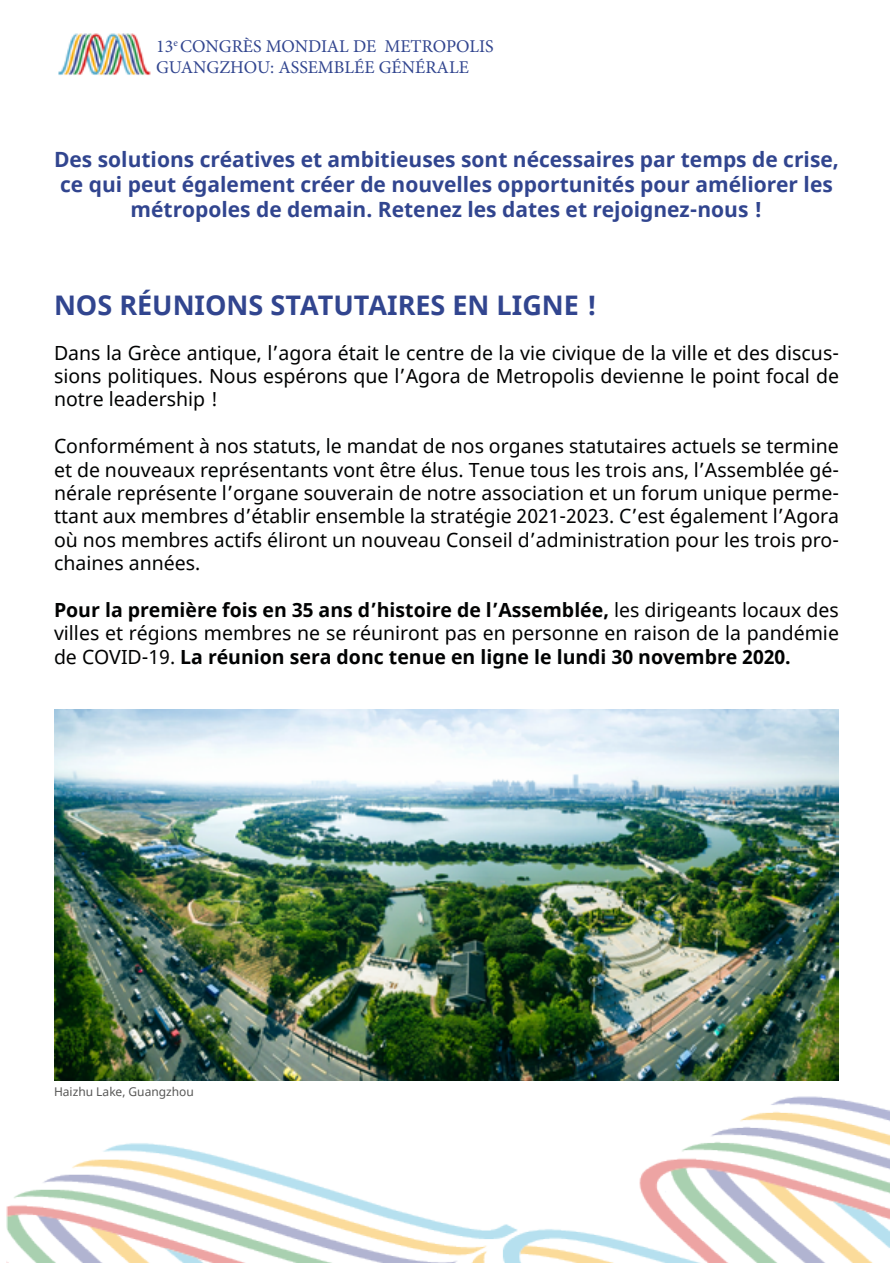
<style>
.page{position:relative;width:893px;height:1263px;background:#fff}
.page>*{position:absolute;margin:0;border:0;box-sizing:border-box;transform-origin:0 0}
.t1{font:700 27px "Noto Sans";color:#31458f}
.t2{font:700 21px/25.2px "Noto Sans";color:#31458f;text-align:center}
.t3{font:19.5px/23.4px "Noto Sans";color:#010202;text-align:justify}
.t4{font:18px/21.6px "Minion Pro";color:#31458f}
.t5{font:12px "Noto Sans";color:#575756}
.s1{font-weight:700}
</style>
<div class="page">
<img style="left:58px;top:33px;width:92px;height:42px">
<img style="left:6px;top:1080px;width:884px;height:183px">
<img style="left:54px;top:709px;width:785px;height:371px">
<p class="t4" style="left:156px;top:35px;width:339px">13<sup>e</sup> CONGRÈS MONDIAL DE METROPOLIS<br>GUANGZHOU: ASSEMBLÉE GÉNÉRALE</p>
<p class="t2" style="left:54px;top:147px;width:786px">Des solutions créatives et ambitieuses sont nécessaires par temps de crise, ce qui peut également créer de nouvelles opportunités pour améliorer les métropoles de demain. Retenez les dates et rejoignez-nous !</p>
<h1 class="t1" style="left:54px;top:286px;width:544px">NOS RÉUNIONS STATUTAIRES EN LIGNE !</h1>
<p class="t3" style="left:54px;top:342px;width:786px">Dans la Grèce antique, l’agora était le centre de la vie civique de la ville et des discus&shy;sions politiques. Nous espérons que l’Agora de Metropolis devienne le point focal de notre leadership !</p>
<p class="t3" style="left:54px;top:435px;width:786px">Conformément à nos statuts, le mandat de nos organes statutaires actuels se termine et de nouveaux représentants vont être élus. Tenue tous les trois ans, l’Assemblée gé&shy;nérale représente l’organe souverain de notre association et un forum unique perme&shy;ttant aux membres d’établir ensemble la stratégie 2021-2023. C’est également l’Agora où nos membres actifs éliront un nouveau Conseil d’administration pour les trois pro&shy;chaines années.</p>
<p class="t3" style="left:54px;top:599px;width:786px"><span class="s1">Pour la première fois en 35 ans d’histoire de l’Assemblée,</span> les dirigeants locaux des villes et régions membres ne se réuniront pas en personne en raison de la pandémie de COVID-19. <span class="s1">La réunion sera donc tenue en ligne le lundi 30 novembre 2020.</span></p>
<p class="t5" style="left:54px;top:1083px;width:141px">Haizhu Lake, Guangzhou</p>
</div>
